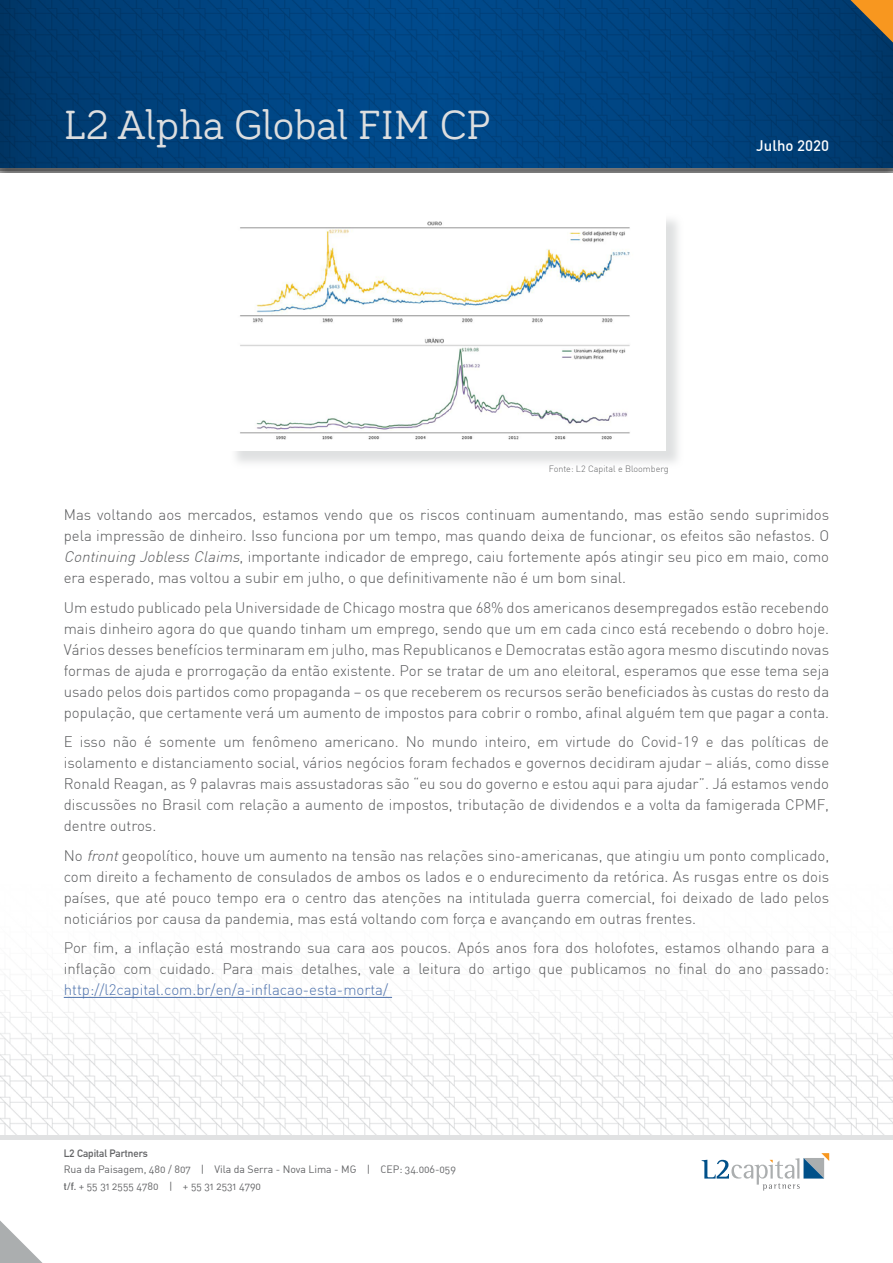
<style>
.page{position:relative;width:893px;height:1263px;background:#fff}
.page>*{position:absolute;margin:0;border:0;box-sizing:border-box;transform-origin:0 0}
.t1{font:42px "Bariol Serif";color:#dddedf}
.t2{font:300 15px/21px "DIN";color:#58595b;text-align:justify}
.t3{font:300 15px "DIN";color:#4f73ad}
.t4{font:500 15px "DIN";color:#fff}
.t5{font:10.5px/16.5px "DIN Regular Alternate";letter-spacing:-.005em;color:#636466}
.t6{font:700 10.5px "DIN Alternate";color:#636466}
.t7{font:300 9px "DIN";color:#636466}
.s1{font-style:italic}
.s2{font-family:"DIN Alternate";font-weight:700}
</style>
<div class="page">
<div style="left:0;top:156px;width:893px;height:17px;background:#fff;opacity:.75"></div>
<svg style="left:0;top:0;width:893px;height:170px;background:#01427c"></svg>
<svg style="left:850px;top:0;width:43px;height:43px;background:#796645"></svg>
<svg style="left:0;top:1220px;width:43px;height:43px"></svg>
<img style="left:0;top:974px;width:893px;height:161px">
<div style="left:0;top:1135px;width:893px;height:5px;background:#e1e2e3"></div>
<svg style="left:702px;top:1153px;width:127px;height:37px"></svg>
<hr style="left:64px;top:997px;width:328px;height:1px;background:#4f73ad">
<div style="left:230px;top:213px;width:454px;height:256px;background:#d5d7d8;opacity:.75"></div>
<img style="left:230px;top:213px;width:436px;height:237px">
<h1 class="t1" style="left:64px;top:96px;width:428px">L2 Alpha Global FIM CP</h1>
<p class="t4" style="left:756px;top:136px;width:74px">Julho 2020</p>
<p class="t7" style="left:549px;top:463px;width:121px">Fonte: L2 Capital e Bloomberg</p>
<p class="t2" style="left:64px;top:504px;width:767px">Mas voltando aos mercados, estamos vendo que os riscos continuam aumentando, mas estão sendo suprimidos pela impressão de dinheiro. Isso funciona por um tempo, mas quando deixa de funcionar, os efeitos são nefastos. O <span class="s1">Continuing Jobless Claims</span>, importante indicador de emprego, caiu fortemente após atingir seu pico em maio, como era esperado, mas voltou a subir em julho, o que definitivamente não é um bom sinal.</p>
<p class="t2" style="left:64px;top:597px;width:767px">Um estudo publicado pela Universidade de Chicago mostra que 68% dos americanos desempregados estão recebendo mais dinheiro agora do que quando tinham um emprego, sendo que um em cada cinco está recebendo o dobro hoje.<br>Vários desses benefícios terminaram em julho, mas Republicanos e Democratas estão agora mesmo discutindo novas formas de ajuda e prorrogação da então existente. Por se tratar de um ano eleitoral, esperamos que esse tema seja usado pelos dois partidos como propaganda – os que receberem os recursos serão beneficiados às custas do resto da população, que certamente verá um aumento de impostos para cobrir o rombo, afinal alguém tem que pagar a conta.</p>
<p class="t2" style="left:64px;top:731px;width:767px">E isso não é somente um fenômeno americano. No mundo inteiro, em virtude do Covid-19 e das políticas de isolamento e distanciamento social, vários negócios foram fechados e governos decidiram ajudar – aliás, como disse Ronald Reagan, as 9 palavras mais assustadoras são “eu sou do governo e estou aqui para ajudar”. Já estamos vendo discussões no Brasil com relação a aumento de impostos, tributação de dividendos e a volta da famigerada CPMF, dentre outros.</p>
<p class="t2" style="left:64px;top:845px;width:767px">No <span class="s1">front</span>geopolítico, houve um aumento na tensão nas relações sino-americanas, que atingiu um ponto complicado, com direito a fechamento de consulados de ambos os lados e o endurecimento da retórica. As rusgas entre os dois países, que até pouco tempo era o centro das atenções na intitulada guerra comercial, foi deixado de lado pelos noticiários por causa da pandemia, mas está voltando com força e avançando em outras frentes.</p>
<p class="t2" style="left:64px;top:937px;width:767px">Por fim, a inflação está mostrando sua cara aos poucos. Após anos fora dos holofotes, estamos olhando para a inflação com cuidado. Para mais detalhes, vale a leitura do artigo que publicamos no final do ano passado:</p>
<p class="t3" style="left:64px;top:981px;width:326px">http://l2capital.com.br/en/a-inflacao-esta-morta/</p>
<p class="t6" style="left:64px;top:1145px;width:86px">L2 Capital Partners</p>
<p class="t5" style="left:64px;top:1161px;width:394px">Rua da Paisagem, 480 / 807 | Vila da Serra - Nova Lima - MG | CEP: 34.006-059 <span class="s2">t/f.</span> + 55 31 2555 4780 | + 55 31 2531 4790</p>
</div>
